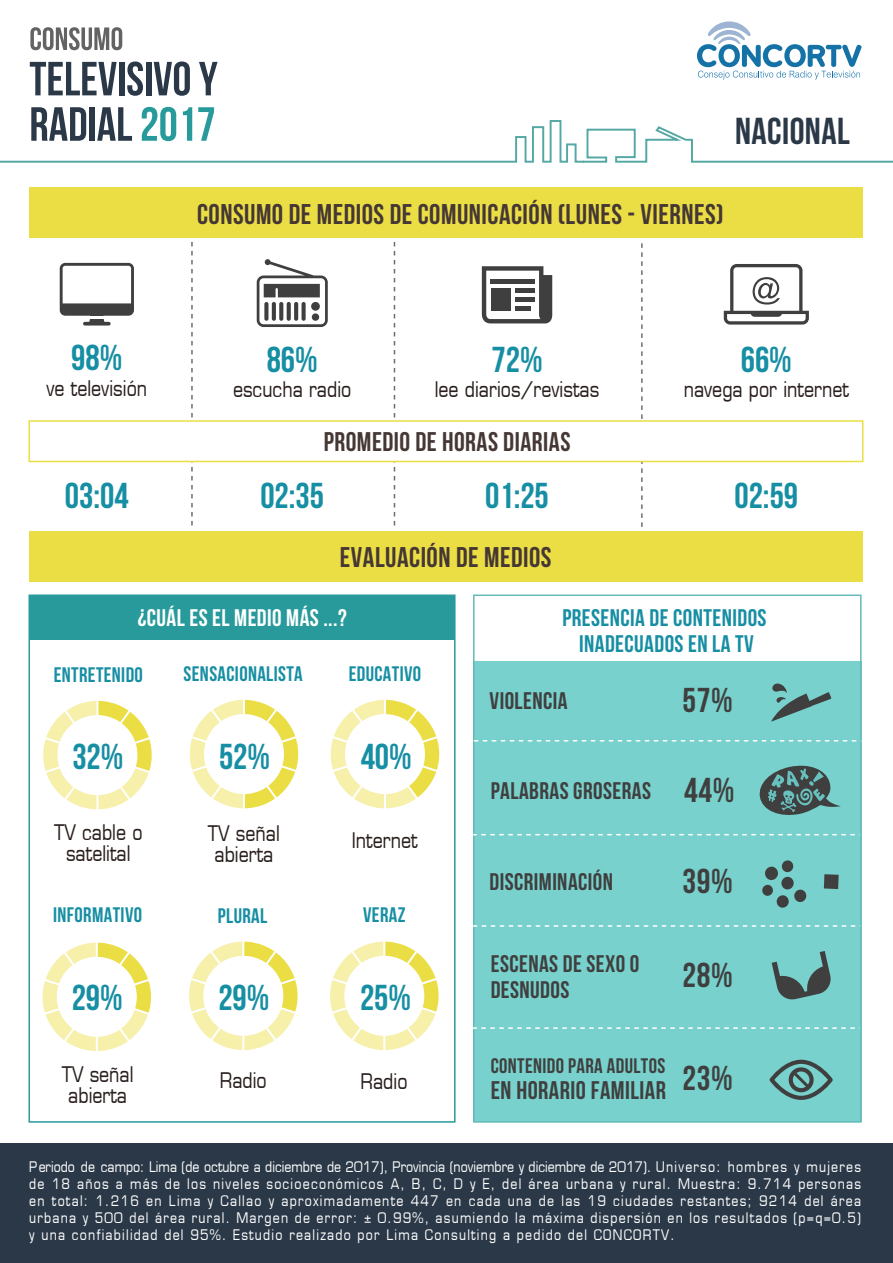
<style>
.page{position:relative;width:893px;height:1263px;background:#fff}
.page>*{position:absolute;margin:0;border:0;box-sizing:border-box;transform-origin:0 0}
.t1{font:37.5px "Bebas Neue";letter-spacing:.01em;color:#2a3847}
.t2{font:36px "Bebas Neue";color:#168ea3}
.t3{font:34.5px "Bebas Neue";letter-spacing:.02em;color:#3f3f3f}
.t4{font:28.5px "Bebas Neue";letter-spacing:.02em;color:#453734}
.t5{font:27px "Bebas Neue";letter-spacing:.02em;color:#453734}
.t6{font:25.5px "Bebas Neue";letter-spacing:.02em;color:#3f3f3f}
.t7{font:24px/26px "Bebas Neue";letter-spacing:.02em;color:#3f3f3f}
.t8{font:24px/26px "Bebas Neue";letter-spacing:.02em;color:#168ea3;text-align:center}
.t9{font:24px "Bebas Neue";letter-spacing:.02em;color:#fff}
.t10{font:21px/21px "Eurasia Normal";color:#291f1d;text-align:center}
.t11{font:21px "Bebas Neue";letter-spacing:.02em;color:#168ea3}
.t12{font:21px "Bebas Neue";letter-spacing:.02em;color:#3f3f3f}
.t13{font:14.25px/17.1px "Eurasia Normal";letter-spacing:.085em;color:#fff;text-align:justify}
</style>
<div class="page">
<div style="left:473px;top:662px;width:388px;height:460px;background:#78d1cc"></div>
<div style="left:473px;top:594px;width:389px;height:529px;border:2px solid #64bab7"></div>
<div style="left:29px;top:595px;width:426px;height:45px;background:#289a9b"></div>
<div style="left:29px;top:531px;width:834px;height:50px;background:#ebde45"></div>
<svg style="left:191px;top:242px;width:2px;height:284px"></svg>
<svg style="left:394px;top:242px;width:1px;height:284px"></svg>
<svg style="left:641px;top:243px;width:2px;height:284px"></svg>
<div style="left:0;top:1143px;width:893px;height:120px;background:#2a3847"></div>
<div style="left:29px;top:188px;width:834px;height:50px;background:#ebde45"></div>
<div style="left:29px;top:420px;width:834px;height:42px;background:#fff;border:2px solid #ebde45"></div>
<svg style="left:30px;top:27px;width:92px;height:23px"></svg>
<svg style="left:30px;top:62px;width:87px;height:33px"></svg>
<div style="left:119px;top:62px;width:5px;height:33px;background:#2a3847"></div>
<svg style="left:127px;top:61px;width:16px;height:35px"></svg>
<div style="left:146px;top:62px;width:5px;height:33px;background:#2a3847"></div>
<svg style="left:154px;top:61px;width:36px;height:35px"></svg>
<svg style="left:199px;top:62px;width:19px;height:33px"></svg>
<svg style="left:697px;top:21px;width:165px;height:58px"></svg>
<svg style="left:0;top:107px;width:893px;height:56px"></svg>
<svg style="left:60px;top:263px;width:74px;height:63px"></svg>
<hr style="left:86px;top:316px;width:21px;height:2px;background:#fff">
<svg style="left:257px;top:259px;width:71px;height:68px"></svg>
<svg style="left:724px;top:264px;width:85px;height:61px"></svg>
<svg style="left:482px;top:266px;width:70px;height:57px"></svg>
<div style="left:491px;top:279px;width:44px;height:5px;background:#3f3f3f"></div>
<hr style="left:515px;top:306px;width:15px;height:4px;background:#3f3f3f">
<hr style="left:515px;top:297px;width:20px;height:4px;background:#3f3f3f">
<div style="left:515px;top:288px;width:20px;height:5px;background:#3f3f3f"></div>
<div style="left:491px;top:288px;width:19px;height:22px;background:#3f3f3f"></div>
<div style="left:29px;top:594px;width:427px;height:529px;border:2px solid #289a9b"></div>
<svg style="left:43px;top:701px;width:109px;height:108px"></svg>
<svg style="left:190px;top:700px;width:108px;height:108px"></svg>
<svg style="left:331px;top:700px;width:108px;height:108px"></svg>
<svg style="left:43px;top:942px;width:108px;height:109px"></svg>
<svg style="left:189px;top:941px;width:109px;height:109px"></svg>
<svg style="left:330px;top:941px;width:109px;height:109px"></svg>
<svg style="left:771px;top:683px;width:60px;height:39px"></svg>
<svg style="left:772px;top:951px;width:59px;height:49px"></svg>
<svg style="left:762px;top:860px;width:45px;height:48px"></svg>
<svg style="left:824px;top:874px;width:15px;height:15px"></svg>
<svg style="left:769px;top:1060px;width:64px;height:40px"></svg>
<svg style="left:474px;top:740px;width:387px;height:1px"></svg>
<svg style="left:473px;top:834px;width:387px;height:1px"></svg>
<svg style="left:473px;top:925px;width:387px;height:2px"></svg>
<svg style="left:473px;top:1027px;width:387px;height:2px"></svg>
<svg style="left:759px;top:765px;width:82px;height:50px"></svg>
<h2 class="t2" style="left:71px;top:338px;width:53px">98%</h2>
<h3 class="t10" style="left:47px;top:377px;width:102px">ve televisión</h3>
<h2 class="t2" style="left:65px;top:476px;width:65px">03:04</h2>
<h1 class="t1" style="left:735px;top:110px;width:116px">NACIONAL</h1>
<h3 class="t4" style="left:197px;top:199px;width:528px">CONSUMO DE MEDIOS DE COMUNICACIÓN (LUNES - VIERNES)</h3>
<h2 class="t2" style="left:267px;top:340px;width:53px">86%</h2>
<h3 class="t10" style="left:233px;top:378px;width:120px">escucha radio</h3>
<h2 class="t2" style="left:491px;top:340px;width:53px">72%</h2>
<h3 class="t10" style="left:435px;top:378px;width:166px">lee diarios/revistas</h3>
<h3 class="t5" style="left:324px;top:427px;width:248px">PROMEDIO DE HORAS DIARIAS</h3>
<h2 class="t2" style="left:260px;top:476px;width:65px">02:35</h2>
<h2 class="t2" style="left:485px;top:476px;width:65px">01:25</h2>
<h2 class="t2" style="left:741px;top:340px;width:53px">66%</h2>
<h3 class="t10" style="left:684px;top:378px;width:167px">navega por internet</h3>
<h2 class="t2" style="left:734px;top:476px;width:65px">02:59</h2>
<h3 class="t4" style="left:340px;top:541px;width:213px">EVALUACIÓN DE MEDIOS</h3>
<h3 class="t9" style="left:138px;top:605px;width:210px">¿CUÁL ES EL MEDIO MÁS ...?</h3>
<h3 class="t11" style="left:54px;top:663px;width:91px">ENTRETENIDO</h3>
<h3 class="t11" style="left:184px;top:662px;width:121px">SENSACIONALISTA</h3>
<h3 class="t11" style="left:349px;top:662px;width:74px">EDUCATIVO</h3>
<h3 class="t8" style="left:562px;top:604px;width:206px">PRESENCIA DE CONTENIDOS<br>INADECUADOS EN LA TV</h3>
<h2 class="t2" style="left:72px;top:736px;width:53px">32%</h2>
<h2 class="t2" style="left:219px;top:736px;width:53px">52%</h2>
<h2 class="t2" style="left:361px;top:736px;width:53px">40%</h2>
<h3 class="t10" style="left:54px;top:821px;width:90px">TV cable o satelital</h3>
<h3 class="t10" style="left:208px;top:822px;width:73px">TV señal abierta</h3>
<h3 class="t10" style="left:352px;top:830px;width:67px">Internet</h3>
<h3 class="t11" style="left:53px;top:903px;width:90px">INFORMATIVO</h3>
<h3 class="t11" style="left:218px;top:904px;width:51px">PLURAL</h3>
<h3 class="t11" style="left:363px;top:903px;width:44px">VERAZ</h3>
<h2 class="t2" style="left:72px;top:978px;width:53px">29%</h2>
<h2 class="t2" style="left:218px;top:978px;width:53px">29%</h2>
<h2 class="t2" style="left:360px;top:978px;width:53px">25%</h2>
<h3 class="t10" style="left:62px;top:1063px;width:73px">TV señal abierta</h3>
<h3 class="t10" style="left:220px;top:1070px;width:48px">Radio</h3>
<h3 class="t10" style="left:361px;top:1070px;width:48px">Radio</h3>
<h3 class="t7" style="left:490px;top:688px;width:79px">VIOLENCIA</h3>
<h3 class="t7" style="left:491px;top:777px;width:162px">PALABRAS GROSERAS</h3>
<h3 class="t3" style="left:683px;top:681px;width:52px">57%</h3>
<h3 class="t3" style="left:684px;top:771px;width:52px">44%</h3>
<h3 class="t7" style="left:489px;top:869px;width:125px">DISCRIMINACIÓN</h3>
<h3 class="t3" style="left:683px;top:862px;width:52px">39%</h3>
<h3 class="t7" style="left:491px;top:951px;width:150px">ESCENAS DE SEXO O<br>DESNUDOS</h3>
<h3 class="t3" style="left:683px;top:956px;width:52px">28%</h3>
<h3 class="t12" style="left:491px;top:1054px;width:176px">CONTENIDO PARA ADULTOS</h3>
<h3 class="t6" style="left:491px;top:1076px;width:177px">EN HORARIO FAMILIAR</h3>
<h3 class="t3" style="left:683px;top:1059px;width:52px">23%</h3>
<p class="t13" style="left:29px;top:1157px;width:833px">Periodo de campo: Lima (de octubre a diciembre de 2017), Provincia (noviembre y diciembre de 2017). Universo: hombres y mujeres de 18 años a más de los niveles socioeconómicos A, B, C, D y E, del área urbana y rural. Muestra: 9.714 personas en total: 1.216 en Lima y Callao y aproximadamente 447 en cada una de las 19 ciudades restantes; 9214 del área urbana y 500 del área rural. Margen de error: ± 0.99%, asumiendo la máxima dispersión en los resultados (p=q=0.5) y una confiabilidad del 95%. Estudio realizado por Lima Consulting a pedido del CONCORTV.</p>
</div>
